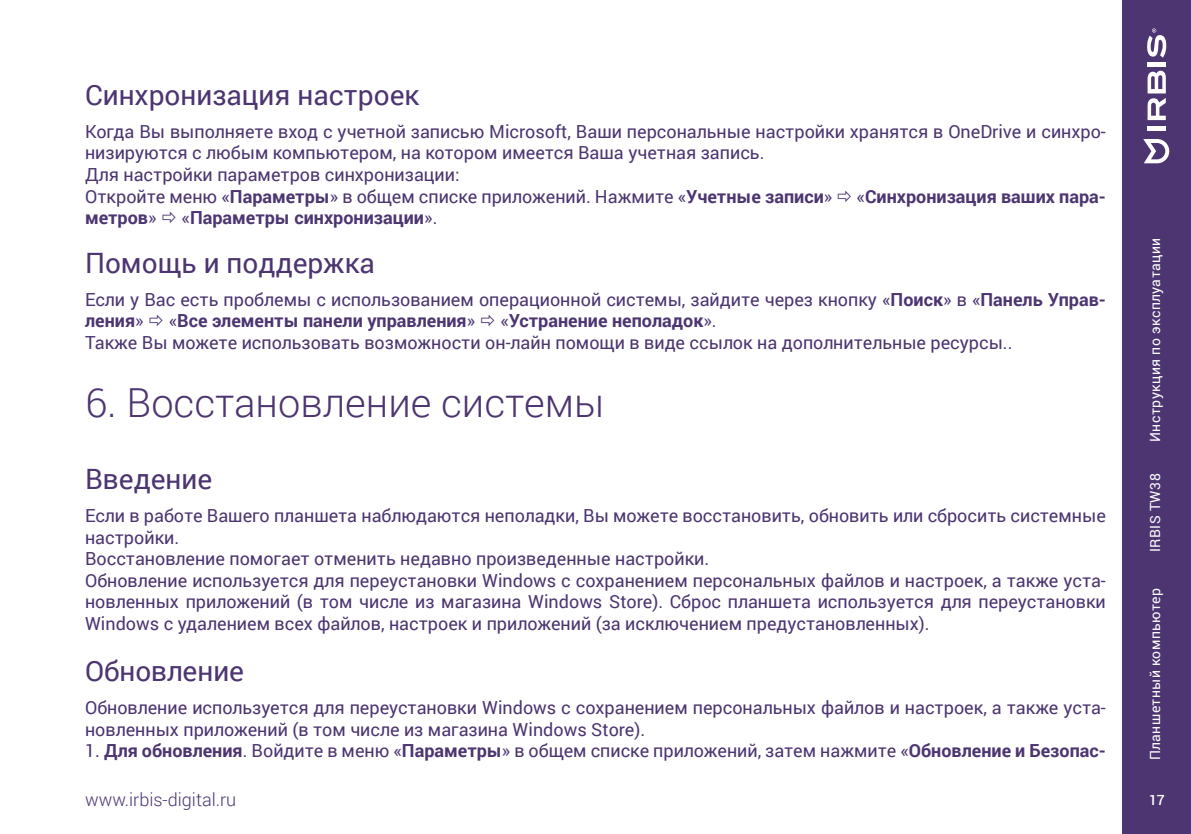
<style>
.page{position:relative;width:1191px;height:834px;background:#fff}
.page>*{position:absolute;margin:0;border:0;box-sizing:border-box;transform-origin:0 0}
.t1{font:300 40px "Roboto";color:#4c3571}
.t2{font:28px "Roboto";color:#4c3571}
.t3{font:18px/21.6px "Roboto";color:#4c3571}
.t4{font:700 18px "Roboto";color:#4c3571}
.t5{font:300 18px "Roboto";color:#4c3571}
.t6{font:14px "Roboto";letter-spacing:.03em;color:#fff}
.t7{font:500 14px "Roboto";color:#fff}
.s1{font-weight:700}
.s2{font-weight:400}
</style>
<div class="page">
<div style="left:1123px;top:0;width:68px;height:833px;background:#4c3571"></div>
<svg style="left:1143px;top:139px;width:26px;height:24px"></svg>
<svg style="left:1147px;top:70px;width:18px;height:50px"></svg>
<hr style="left:1147px;top:126px;width:18px;height:4px;background:#fff">
<hr style="left:1147px;top:62px;width:18px;height:4px;background:#fff">
<svg style="left:1147px;top:28px;width:19px;height:30px"></svg>
<h2 class="t2" style="left:85px;top:75px;width:336px">Синхронизация настроек</h2>
<p class="t3" style="left:85px;top:120px;width:1022px">Когда Вы выполняете вход с учетной записью Microsoft, Ваши персональные настройки хранятся в OneDrive и синхро&shy;низируются с любым компьютером, на котором имеется Ваша учетная запись.<br>Для настройки параметров синхронизации:<br>Откройте меню «<span class="s1">Параметры</span>» в общем списке приложений. Нажмите «<span class="s1">Учетные записи</span>»</p>
<p class="t4" style="left:856px;top:183px;width:251px"><span class="s2">«</span>Синхронизация ваших пара-</p>
<p class="t4" style="left:85px;top:205px;width:73px">метров<span class="s2">»</span></p>
<p class="t4" style="left:182px;top:205px;width:257px"><span class="s2">«</span>Параметры синхронизации<span class="s2">».</span></p>
<h2 class="t2" style="left:85px;top:243px;width:291px">Помощь и поддержка</h2>
<p class="t3" style="left:85px;top:288px;width:1022px">Если у Вас есть проблемы с использованием операционной системы, зайдите через кнопку «<span class="s1">Поиск</span>» в «<span class="s1">Панель Управ&shy;ления</span>»</p>
<p class="t3" style="left:85px;top:309px;width:929px;text-indent:415px">«<span class="s1">Устранение неполадок</span>».<br>Также Вы можете использовать возможности он-лайн помощи в виде ссылок на дополнительные ресурсы..</p>
<h1 class="t1" style="left:85px;top:375px;width:520px">6. Восстановление системы</h1>
<p class="t4" style="left:169px;top:308px;width:308px"><span class="s2">«</span>Все элементы панели управления<span class="s2">»</span></p>
<h2 class="t2" style="left:85px;top:459px;width:129px">Введение</h2>
<p class="t3" style="left:85px;top:504px;width:1022px">Если в работе Вашего планшета наблюдаются неполадки, Вы можете восстановить, обновить или сбросить системные настройки.<br>Восстановление помогает отменить недавно произведенные настройки.<br>Обновление используется для переустановки Windows с сохранением персональных файлов и настроек, а также уста&shy;новленных приложений (в том числе из магазина Windows Store). Сброс планшета используется для переустановки Windows с удалением всех файлов, настроек и приложений (за исключением предустановленных).</p>
<h2 class="t2" style="left:85px;top:651px;width:160px">Обновление</h2>
<p class="t3" style="left:85px;top:696px;width:1022px">Обновление используется для переустановки Windows с сохранением персональных файлов и настроек, а также уста&shy;новленных приложений (в том числе из магазина Windows Store).</p>
<p class="t3" style="left:85px;top:739px;width:1022px">1. <span class="s1">Для обновления</span>. Войдите в меню «<span class="s1">Параметры</span>» в общем списке приложений, затем нажмите «<span class="s1">Обновление и Безопас-</span></p>
<p class="t6" style="left:1145px;top:442px;width:205px;rotate:-90deg">Инструкция по эксплуатации</p>
<p class="t6" style="left:1145px;top:552px;width:80px;rotate:-90deg">IRBIS TW38</p>
<p class="t6" style="left:1145px;top:760px;width:174px;rotate:-90deg">Планшетный компьютер</p>
<p class="t5" style="left:85px;top:786px;width:153px">www.irbis-digital.ru</p>
<p class="t7" style="left:1149px;top:790px;width:17px">17</p>
</div>
